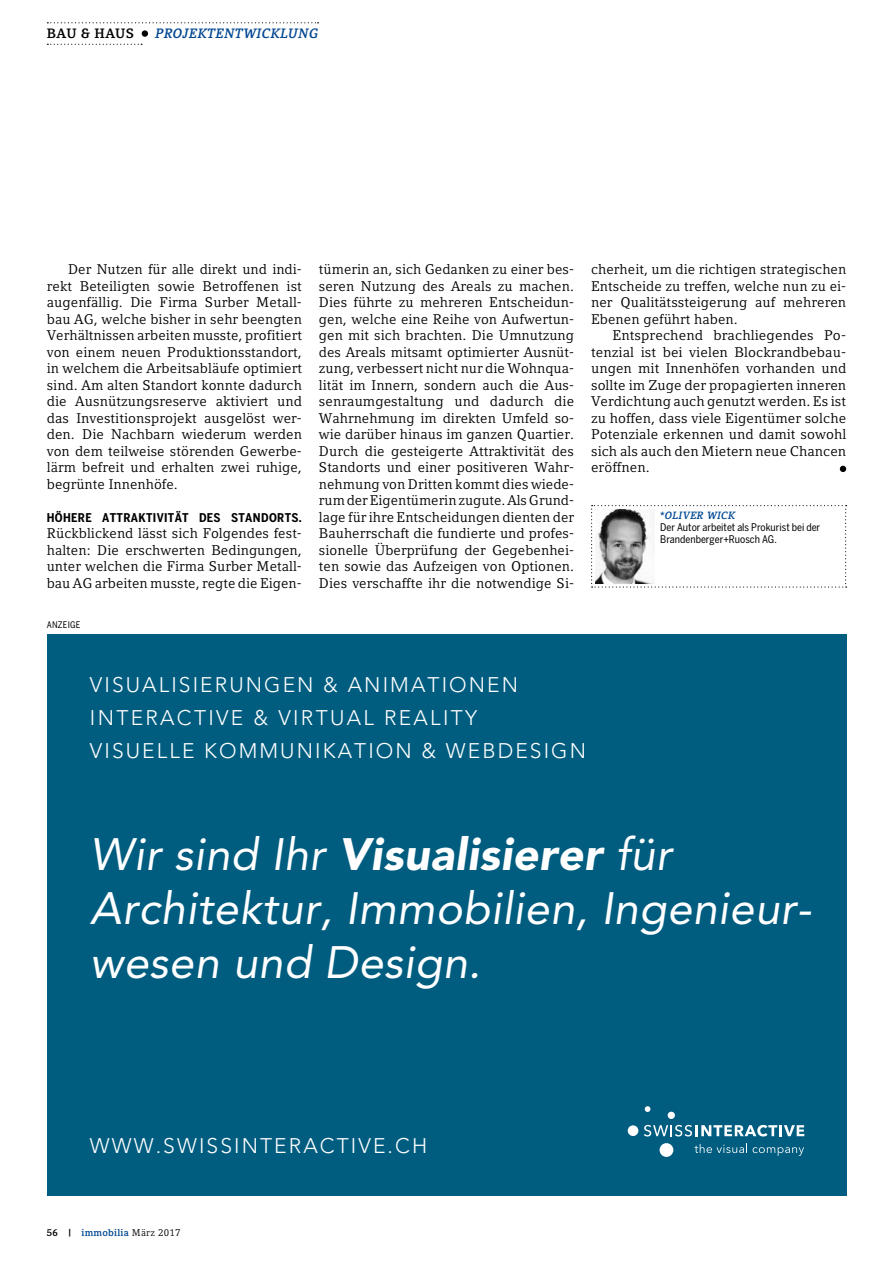
<style>
.page{position:relative;width:893px;height:1263px;background:#fff}
.page>*{position:absolute;margin:0;border:0;box-sizing:border-box;transform-origin:0 0}
.t1{font:italic 45px/54px "Avenir";letter-spacing:.01em;color:#fff}
.t2{font:300 21px/33px "Avenir";letter-spacing:.1em;color:#fff}
.t3{font:13.95px/16.5px "Compatil Letter LT Pro";letter-spacing:.005em;color:#000;text-align:justify}
.t4{font:13.95px/16.5px "Compatil Letter LT Pro";letter-spacing:.005em;color:#000;text-align:justify;scale:1.04 1}
.t5{font:italic 700 13.5px "Compatil Letter LT Pro";letter-spacing:.025em;color:#004893}
.t6{font:700 13.5px "Compatil Letter LT Pro";letter-spacing:.025em;color:#000}
.t7{font:700 12px "Benton Sans Cond";letter-spacing:.03em;color:#000}
.t8{font:10.5px/12px "Benton Sans Cond";color:#000}
.t9{font:italic 700 10.5px "Compatil Letter LT Pro";letter-spacing:.025em;color:#004893}
.t10{font:700 9.75px "Compatil Letter LT Pro";letter-spacing:.025em;color:#004893}
.t11{font:9px "Benton Sans Cond";letter-spacing:.025em;color:#000}
.s1{font-weight:900}
.s2{color:#000}
.s3{font-weight:400;color:#000}
</style>
<div class="page">
<svg style="left:840px;top:466px;width:6px;height:6px"></svg>
<svg style="left:591px;top:505px;width:256px;height:83px"></svg>
<img style="left:595px;top:509px;width:60px;height:74px">
<svg style="left:47px;top:22px;width:272px;height:1px"></svg>
<svg style="left:47px;top:44px;width:95px;height:1px"></svg>
<div style="left:142px;top:30px;width:6px;height:7px;background:#000;border-radius:50%"></div>
<div style="left:47px;top:634px;width:800px;height:561px;background:#005d80"></div>
<svg style="left:644px;top:1125px;width:160px;height:11px"></svg>
<div style="left:660px;top:1143px;width:13px;height:14px;background:#fff;border-radius:50%"></div>
<div style="left:628px;top:1125px;width:10px;height:11px;background:#fff;border-radius:50%"></div>
<div style="left:668px;top:1112px;width:7px;height:7px;background:#fff;border-radius:50%"></div>
<svg style="left:645px;top:1106px;width:5px;height:6px"></svg>
<svg style="left:695px;top:1144px;width:52px;height:9px"></svg>
<svg style="left:753px;top:1147px;width:51px;height:9px"></svg>
<p class="t6" style="left:47px;top:26px;width:89px">BAU &amp; HAUS</p>
<p class="t5" style="left:155px;top:26px;width:164px">PROJEKTENTWICKLUNG</p>
<p class="t3" style="left:47px;top:261px;width:257px;text-indent:21px">Der Nutzen für alle direkt und indi&shy;rekt Beteiligten sowie Betroffenen ist augenfällig. Die Firma Surber Metall&shy;bau AG, welche bisher in sehr beengten Verhältnissen arbeiten musste, profitiert von einem neuen Produktionsstandort, in welchem die Arbeitsabläufe optimiert sind. Am alten Standort konnte dadurch die Ausnützungsreserve aktiviert und das Investitionsprojekt ausgelöst wer&shy;den. Die Nachbarn wiederum werden von dem teilweise störenden Gewerbe&shy;lärm befreit und erhalten zwei ruhige, begrünte Innenhöfe.</p>
<p class="t7" style="left:47px;top:510px;width:257px">HÖHERE ATTRAKTIVITÄT DES STANDORTS.</p>
<p class="t3" style="left:47px;top:525px;width:257px">Rückblickend lässt sich Folgendes fest&shy;halten: Die erschwerten Bedingungen, unter welchen die Firma Surber Metall&shy;bau AG arbeiten musste, regte die Eigen-</p>
<p class="t11" style="left:47px;top:620px;width:35px">ANZEIGE</p>
<p class="t3" style="left:319px;top:261px;width:257px">tümerin an, sich Gedanken zu einer bes&shy;seren Nutzung des Areals zu machen.<br>Dies führte zu mehreren Entscheidun&shy;gen, welche eine Reihe von Aufwertun&shy;gen mit sich brachten. Die Umnutzung des Areals mitsamt optimierter Ausnüt&shy;zung, verbessert nicht nur die Wohnqua&shy;lität im Innern, sondern auch die Aus&shy;senraumgestaltung und dadurch die Wahrnehmung im direkten Umfeld so&shy;wie darüber hinaus im ganzen Quartier.<br>Durch die gesteigerte Attraktivität des Standorts und einer positiveren Wahr&shy;nehmung von Dritten kommt dies wiede&shy;rum der Eigentümerin zugute. Als Grund&shy;lage für ihre Entscheidungen dienten der Bauherrschaft die fundierte und profes&shy;sionelle Überprüfung der Gegebenhei&shy;ten sowie das Aufzeigen von Optionen.<br>Dies verschaffte ihr die notwendige Si-</p>
<p class="t3" style="left:591px;top:261px;width:257px">cherheit, um die richtigen strategischen Entscheide zu treffen, welche nun zu ei&shy;ner Qualitätssteigerung auf mehreren Ebenen geführt haben.</p>
<p class="t4" style="left:591px;top:327px;width:247px;text-indent:21px">Entsprechend brachliegendes Po&shy;tenzial ist bei vielen Blockrandbebau&shy;ungen mit Innenhöfen vorhanden und sollte im Zuge der propagierten inneren Verdichtung auch genutzt werden. Es ist zu hoffen, dass viele Eigentümer solche Potenziale erkennen und damit sowohl sich als auch den Mietern neue Chancen eröffnen.</p>
<p class="t9" style="left:660px;top:509px;width:77px">*OLIVER WICK</p>
<p class="t8" style="left:660px;top:521px;width:162px">Der Autor arbeitet als Prokurist bei der<br>Brandenberger+Ruosch AG.</p>
<h2 class="t2" style="left:90px;top:669px;width:498px">VISUALISIERUNGEN &amp; ANIMATIONEN<br>INTERACTIVE &amp; VIRTUAL REALITY<br>VISUELLE KOMMUNIKATION &amp; WEBDESIGN</h2>
<h1 class="t1" style="left:90px;top:828px;width:723px">Wir sind Ihr <span class="s1">Visualisierer</span> für<br>Architektur, Immobilien, Ingenieur&shy;wesen und Design.</h1>
<h2 class="t2" style="left:90px;top:1129px;width:339px">WWW.SWISSINTERACTIVE.CH</h2>
<p class="t10" style="left:47px;top:1227px;width:135px"><span class="s2">56 |</span> immobilia <span class="s3">März 2017</span></p>
</div>
